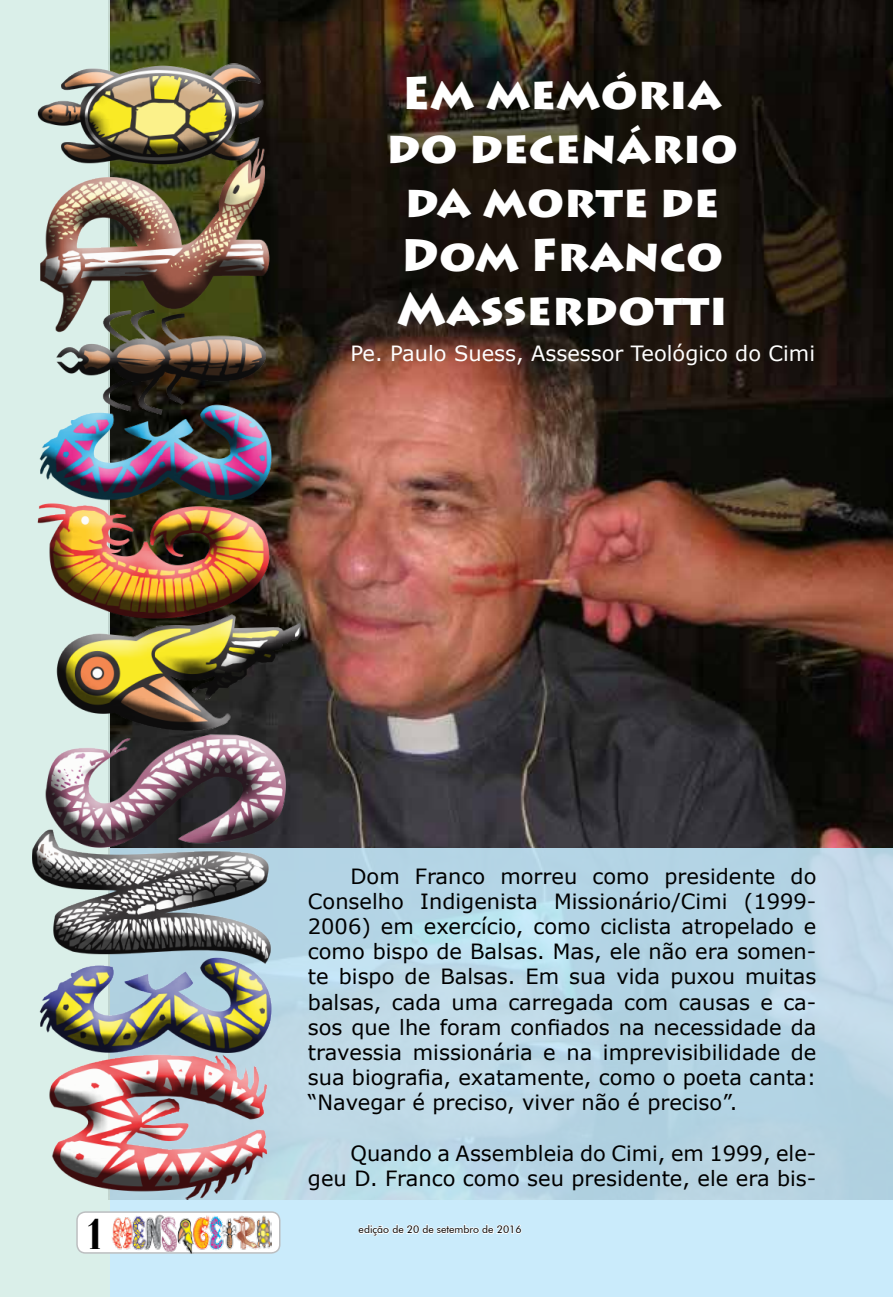
<style>
.page{position:relative;width:893px;height:1297px;background:#fff}
.page>*{position:absolute;margin:0;border:0;box-sizing:border-box;transform-origin:0 0}
.t1{font:900 45px/54px "Lithos Pro";color:#fff;text-align:center}
.t2{font:900 condensed 45px "Bauer Bodoni BT";color:#000;scale:.8 1}
.t3{font:21px/25.2px "Verdana";color:#000;text-align:justify}
.t4{font:21px "Verdana";color:#fff}
.t5{font:10.5px "Futura BT";color:#000}
</style>
<div class="page">
<img style="left:110px;top:0;width:783px;height:848px">
<div style="left:0;top:0;width:110px;height:1297px;background:#d6ede7"></div>
<svg style="left:110px;top:848px;width:783px;height:449px;background:#bcdbea"></svg>
<div style="left:32px;top:67px;width:268px;height:1132px;background:#000;opacity:.75"></div>
<div style="left:77px;top:1212px;width:203px;height:41px;background:#fff;border-radius:9px"></div>
<div style="left:76px;top:1211px;width:204px;height:43px;border:2px solid #bcbec0;border-radius:9px"></div>
<img style="left:110px;top:1212px;width:162px;height:43px">
<svg style="left:357px;top:1223px;width:166px;height:14px"></svg>
<h1 class="t1" style="left:386px;top:68px;width:353px">Em memória do decenário da morte de<br>Dom Franco<br>Masserdotti</h1>
<p class="t4" style="left:350px;top:338px;width:466px">Pe. Paulo Suess, Assessor Teológico do Cimi</p>
<p class="t3" style="left:308px;top:863px;width:510px;text-indent:43px">Dom Franco morreu como presidente do Conselho Indigenista Missionário/Cimi (1999- 2006) em exercício, como ciclista atropelado e como bispo de Balsas. Mas, ele não era somen&shy;te bispo de Balsas. Em sua vida puxou muitas balsas, cada uma carregada com causas e ca&shy;sos que lhe foram confiados na necessidade da travessia missionária e na imprevisibilidade de sua biografia, exatamente, como o poeta canta: “Navegar é preciso, viver não é preciso”.</p>
<p class="t3" style="left:308px;top:1140px;width:510px;text-align:right">Quando a Assembleia do Cimi, em 1999, ele&shy;geu D. Franco como seu presidente, ele era bis-</p>
<h1 class="t2" style="left:86px;top:1205px;width:23px">1</h1>
<p class="t5" style="left:359px;top:1223px;width:164px">edição de 20 de setembro de 2016</p>
</div>
